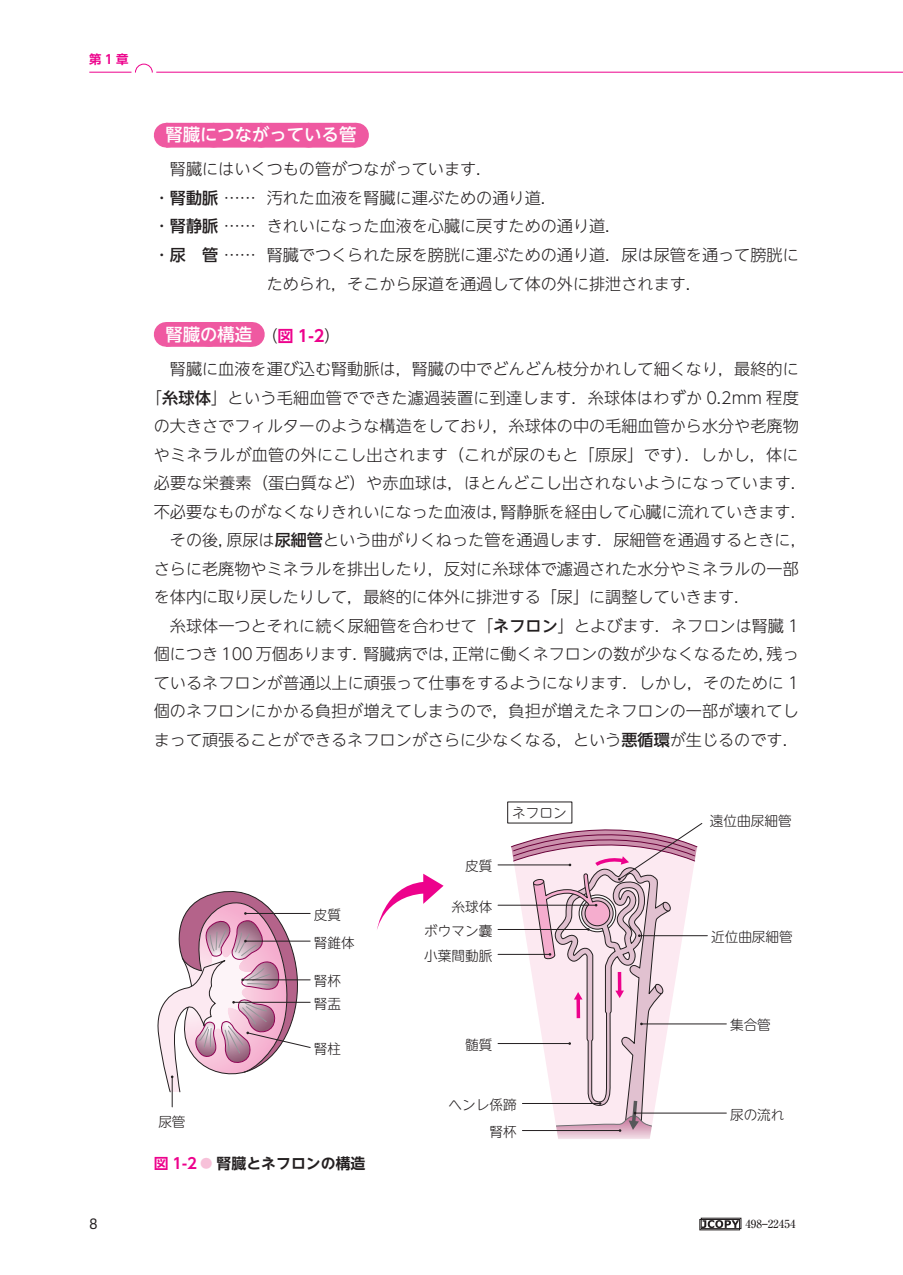
<style>
.page{position:relative;width:903px;height:1275px;background:#fff}
.page>*{position:absolute;margin:0;border:0;box-sizing:border-box;transform-origin:0 0}
.t1{font:500 17.32px "UD Shin Go NT Pro";color:#fff}
.t2{font:300 16.1px "UD Shin Go NT Pro";color:#231f20}
.t3{font:16.1px "Kohinoor Devanagari";color:#231f20}
.t4{font:700 14.88px "UD Shin Go NT Pro De";color:#231f20}
.t5{font:300 13.65px/27.7px "UD Shin M Go Pro";color:#231f20}
.t6{font:700 12.42px "UD Shin Go NT Pro De";color:#ed028c}
.t7{font:500 11.2px "Ryumin Pro";color:#231f20}
.s1{font-weight:500}
.s2{font-weight:300;font-size:16.1px;color:#231f20}
.s3{font-family:"UD Shin Go NT Pro De";font-weight:700;font-size:16.1px;color:#ed028c}
.s4{color:#ed028c}
.s5{font-size:12.42px;color:#f7c1d9}
</style>
<div class="page">
<hr style="left:89px;top:72px;width:42px;height:1px;background:#ed028c">
<hr style="left:156px;top:72px;width:747px;height:1px;background:#ed028c">
<svg style="left:135px;top:64px;width:18px;height:9px"></svg>
<svg style="left:699px;top:1218px;width:42px;height:12px"></svg>
<div style="left:166px;top:123px;width:189px;height:25px;background:#ef59a1"></div>
<svg style="left:214px;top:147px;width:118px;height:1px"></svg>
<svg style="left:355px;top:123px;width:1px;height:25px"></svg>
<div style="left:166px;top:322px;width:85px;height:25px;background:#ef59a1"></div>
<svg style="left:210px;top:346px;width:20px;height:1px"></svg>
<svg style="left:251px;top:322px;width:1px;height:25px"></svg>
<hr style="left:639px;top:935px;width:68px;height:1px;background:#231f20">
<hr style="left:641px;top:1024px;width:85px;height:1px;background:#231f20">
<hr style="left:635px;top:1113px;width:91px;height:1px;background:#231f20">
<hr style="left:498px;top:1043px;width:72px;height:1px;background:#231f20">
<hr style="left:498px;top:954px;width:52px;height:1px;background:#231f20">
<hr style="left:498px;top:929px;width:90px;height:1px;background:#231f20">
<hr style="left:498px;top:905px;width:98px;height:1px;background:#231f20">
<hr style="left:498px;top:865px;width:72px;height:1px;background:#231f20">
<hr style="left:172px;top:1077px;width:1px;height:30px;background:#231f20">
<svg style="left:157px;top:891px;width:154px;height:202px"></svg>
<svg style="left:377px;top:874px;width:66px;height:56px"></svg>
<svg style="left:510px;top:809px;width:192px;height:330px"></svg>
<p class="t6" style="left:89px;top:49px;width:41px">第1章</p>
<p class="t3" style="left:89px;top:1214px;width:10px">8</p>
<p class="t1" style="left:165px;top:121px;width:192px">腎臓につながっている管</p>
<p class="t2" style="left:154px;top:156px;width:340px">　腎臓にはいくつもの管がつながっています．</p>
<p class="t2" style="left:154px;top:185px;width:405px">・<span class="s1">腎動脈</span> …… 汚れた血液を腎臓に運ぶための通り道．</p>
<p class="t2" style="left:154px;top:213px;width:469px">・<span class="s1">腎静脈</span> …… きれいになった血液を心臓に戻すための通り道．</p>
<p class="t2" style="left:154px;top:242px;width:646px">・<span class="s1">尿　管</span> …… 腎臓でつくられた尿を膀胱に運ぶための通り道．尿は尿管を通って膀胱に</p>
<p class="t2" style="left:267px;top:270px;width:437px">ためられ，そこから尿道を通過して体の外に排泄されます．</p>
<p class="t1" style="left:165px;top:320px;width:177px">腎臓の構造 <span class="s2">（</span><span class="s3">図 1-2</span><span class="s2">）</span></p>
<p class="t2" style="left:154px;top:356px;width:646px">　腎臓に血液を運び込む腎動脈は，腎臓の中でどんどん枝分かれして細くなり，最終的に</p>
<p class="t2" style="left:146px;top:384px;width:654px">「<span class="s1">糸球体</span>」という毛細血管でできた濾過装置に到達します．糸球体はわずか 0.2mm 程度</p>
<p class="t2" style="left:154px;top:413px;width:646px">の大きさでフィルターのような構造をしており，糸球体の中の毛細血管から水分や老廃物</p>
<p class="t2" style="left:154px;top:441px;width:646px">やミネラルが血管の外にこし出されます（これが尿のもと「原尿」です）．しかし，体に</p>
<p class="t2" style="left:154px;top:470px;width:655px">必要な栄養素（蛋白質など）や赤血球は，ほとんどこし出されないようになっています．</p>
<p class="t2" style="left:154px;top:499px;width:654px">不必要なものがなくなりきれいになった血液は，腎静脈を経由して心臓に流れていきます．</p>
<p class="t2" style="left:154px;top:527px;width:654px">　その後，原尿は<span class="s1">尿細管</span>という曲がりくねった管を通過します．尿細管を通過するときに，</p>
<p class="t2" style="left:154px;top:556px;width:646px">さらに老廃物やミネラルを排出したり，反対に糸球体で濾過された水分やミネラルの一部</p>
<p class="t2" style="left:154px;top:584px;width:598px">を体内に取り戻したりして，最終的に体外に排泄する「尿」に調整していきます．</p>
<p class="t2" style="left:154px;top:613px;width:646px">　糸球体一つとそれに続く尿細管を合わせて「<span class="s1">ネフロン</span>」とよびます．ネフロンは腎臓 1</p>
<p class="t2" style="left:154px;top:641px;width:646px">個につき 100 万個あります．腎臓病では，正常に働くネフロンの数が少なくなるため，残っ</p>
<p class="t2" style="left:154px;top:670px;width:646px">ているネフロンが普通以上に頑張って仕事をするようになります．しかし，そのために 1</p>
<p class="t2" style="left:154px;top:698px;width:646px">個のネフロンにかかる負担が増えてしまうので，負担が増えたネフロンの一部が壊れてし</p>
<p class="t2" style="left:154px;top:727px;width:646px">まって頑張ることができるネフロンがさらに少なくなる，という<span class="s1">悪循環</span>が生じるのです．</p>
<p class="t5" style="left:314px;top:900px;width:42px">皮質腎錐体</p>
<p class="t5" style="left:314px;top:969px;width:29px;line-height:22.4px">腎杯腎盂</p>
<p class="t5" style="left:158px;top:1107px;width:29px">尿管</p>
<p class="t5" style="left:314px;top:1034px;width:29px">腎柱</p>
<p class="t4" style="left:154px;top:1151px;width:213px"><span class="s4">図 1-2</span> <span class="s5">●</span> 腎臓とネフロンの構造</p>
<p class="t5" style="left:465px;top:852px;width:29px">皮質</p>
<p class="t5" style="left:451px;top:892px;width:42px">糸球体</p>
<p class="t5" style="left:424px;top:916px;width:70px">ボウマン囊</p>
<p class="t5" style="left:424px;top:941px;width:70px">小葉間動脈</p>
<p class="t5" style="left:512px;top:798px;width:56px">ネフロン</p>
<p class="t5" style="left:465px;top:1030px;width:29px">髄質</p>
<p class="t5" style="left:449px;top:1090px;width:70px">ヘンレ係蹄</p>
<p class="t5" style="left:489px;top:1117px;width:29px">腎杯</p>
<p class="t5" style="left:710px;top:806px;width:83px">遠位曲尿細管</p>
<p class="t5" style="left:711px;top:922px;width:83px">近位曲尿細管</p>
<p class="t5" style="left:730px;top:1011px;width:42px">集合管</p>
<p class="t5" style="left:730px;top:1100px;width:56px">尿の流れ</p>
<p class="t7" style="left:745px;top:1215px;width:52px">498—22454</p>
</div>
